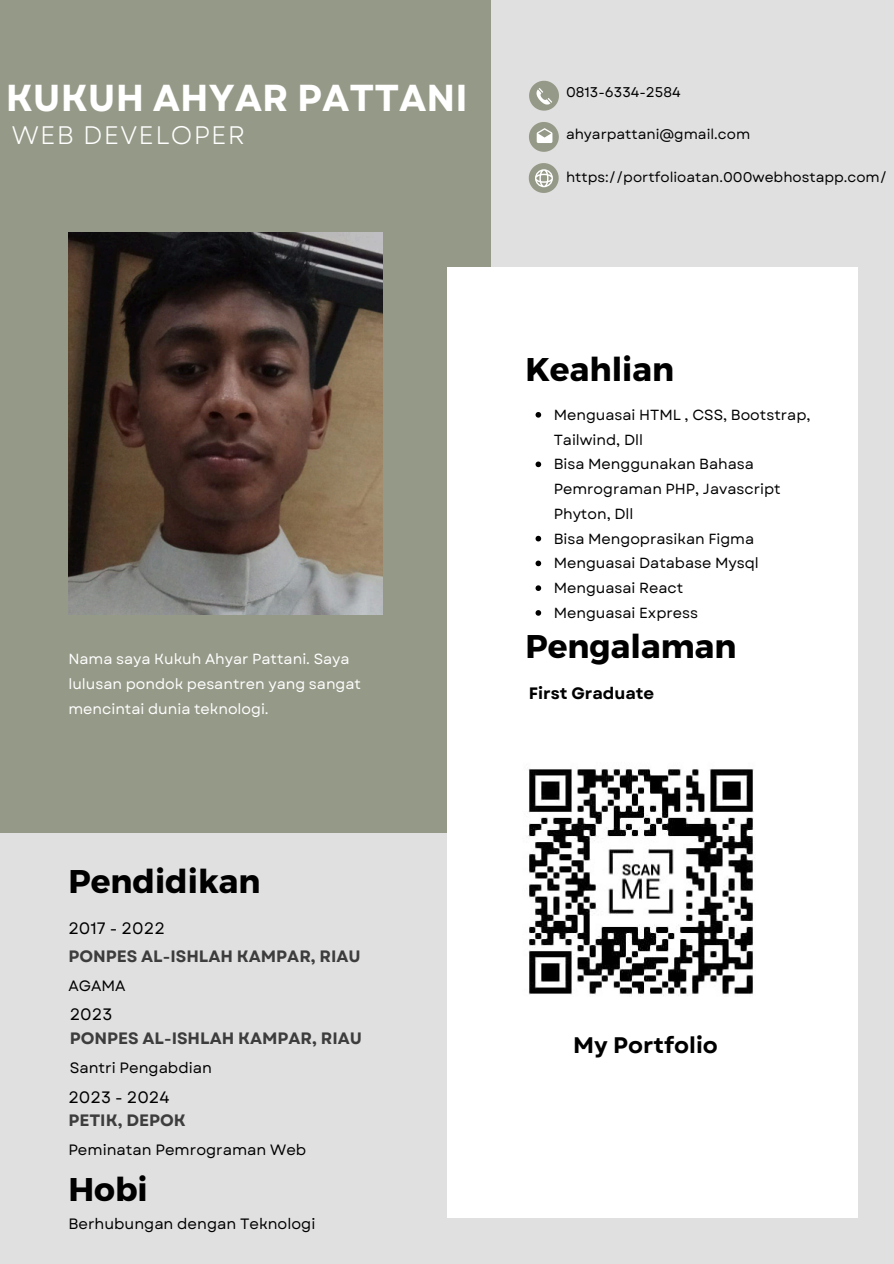
<style>
.page{position:relative;width:894px;height:1264px;background:#fff}
.page>*{position:absolute;margin:0;border:0;box-sizing:border-box;transform-origin:0 0}
.t1{font:700 37.5px "Garet";color:#fff}
.t2{font:700 32.85px "Montserrat";color:#000}
.t3{font:25.35px "Garet";letter-spacing:.05em;color:#fff}
.t4{font:700 22.5px "Garet";color:#000}
.t5{font:700 16.5px "Garet";color:#3d3d3d}
.t6{font:16.5px "Garet";color:#000}
.t7{font:700 16.5px "Garet";color:#000}
.t8{font:15px "Garet";color:#000}
.t9{font:14.7px/24.8px "Garet";color:#000}
.t10{font:14.7px/24.8px "Garet";color:#fff}
.t11{font:14.1px "Garet";color:#000}
</style>
<div class="page">
<div style="left:0;top:0;width:893px;height:1263px;background:#e1e0e0"></div>
<div style="left:0;top:0;width:490px;height:832px;background:#959987"></div>
<img style="left:68px;top:232px;width:314px;height:383px">
<div style="left:446px;top:267px;width:410px;height:949px;background:#fff"></div>
<svg style="left:529px;top:122px;width:29px;height:30px"></svg>
<svg style="left:529px;top:81px;width:30px;height:30px"></svg>
<svg style="left:528px;top:163px;width:30px;height:30px"></svg>
<img style="left:527px;top:768px;width:227px;height:228px">
<svg style="left:535px;top:412px;width:6px;height:5px"></svg>
<svg style="left:535px;top:461px;width:6px;height:6px"></svg>
<svg style="left:535px;top:536px;width:6px;height:5px"></svg>
<svg style="left:535px;top:560px;width:6px;height:6px"></svg>
<svg style="left:535px;top:585px;width:6px;height:6px"></svg>
<svg style="left:535px;top:610px;width:6px;height:5px"></svg>
<p class="t1" style="left:6px;top:71px;width:463px">KUKUH AHYAR PATTANI</p>
<p class="t3" style="left:12px;top:117px;width:235px">WEB DEVELOPER</p>
<h3 class="t11" style="left:566px;top:82px;width:116px">0813-6334-2584</h3>
<p class="t11" style="left:566px;top:124px;width:186px">ahyarpattani@gmail.com</p>
<p class="t11" style="left:566px;top:167px;width:322px">https://portfolioatan.000webhostapp.com/</p>
<p class="t10" style="left:68px;top:647px;width:294px">Nama saya Kukuh Ahyar Pattani. Saya lulusan pondok pesantren yang sangat mencintai dunia teknologi.</p>
<p class="t2" style="left:68px;top:859px;width:193px">Pendidikan</p>
<p class="t6" style="left:68px;top:916px;width:98px">2017 - 2022</p>
<p class="t5" style="left:68px;top:944px;width:294px">PONPES AL-ISHLAH KAMPAR, RIAU</p>
<p class="t8" style="left:68px;top:974px;width:59px">AGAMA</p>
<p class="t6" style="left:70px;top:1002px;width:44px">2023</p>
<h2 class="t5" style="left:70px;top:1025px;width:294px">PONPES AL-ISHLAH KAMPAR, RIAU</h2>
<h2 class="t8" style="left:70px;top:1056px;width:144px">Santri Pengabdian</h2>
<p class="t6" style="left:68px;top:1084px;width:103px">2023 - 2024</p>
<h6 class="t5" style="left:68px;top:1108px;width:119px">PETIK, DEPOK</h6>
<p class="t8" style="left:68px;top:1139px;width:239px">Peminatan Pemrograman Web</p>
<p class="t2" style="left:68px;top:1168px;width:81px">Hobi</p>
<p class="t8" style="left:68px;top:1212px;width:248px">Berhubungan dengan Teknologi</p>
<p class="t2" style="left:525px;top:347px;width:150px">Keahlian</p>
<p class="t9" style="left:553px;top:402px;width:258px">Menguasai HTML , CSS, Bootstrap,<br>Tailwind, Dll</p>
<p class="t9" style="left:553px;top:452px;width:228px">Bisa Menggunakan Bahasa<br>Pemrograman PHP, Javascript<br>Phyton, Dll</p>
<h2 class="t9" style="left:553px;top:526px;width:202px">Bisa Mengoprasikan Figma</h2>
<p class="t9" style="left:553px;top:551px;width:207px">Menguasai Database Mysql</p>
<p class="t9" style="left:553px;top:575px;width:131px">Menguasai React</p>
<p class="t9" style="left:553px;top:600px;width:146px">Menguasai Express</p>
<p class="t2" style="left:525px;top:625px;width:213px">Pengalaman</p>
<p class="t7" style="left:528px;top:681px;width:127px">First Graduate</p>
<p class="t4" style="left:573px;top:1029px;width:146px">My Portfolio</p>
</div>
